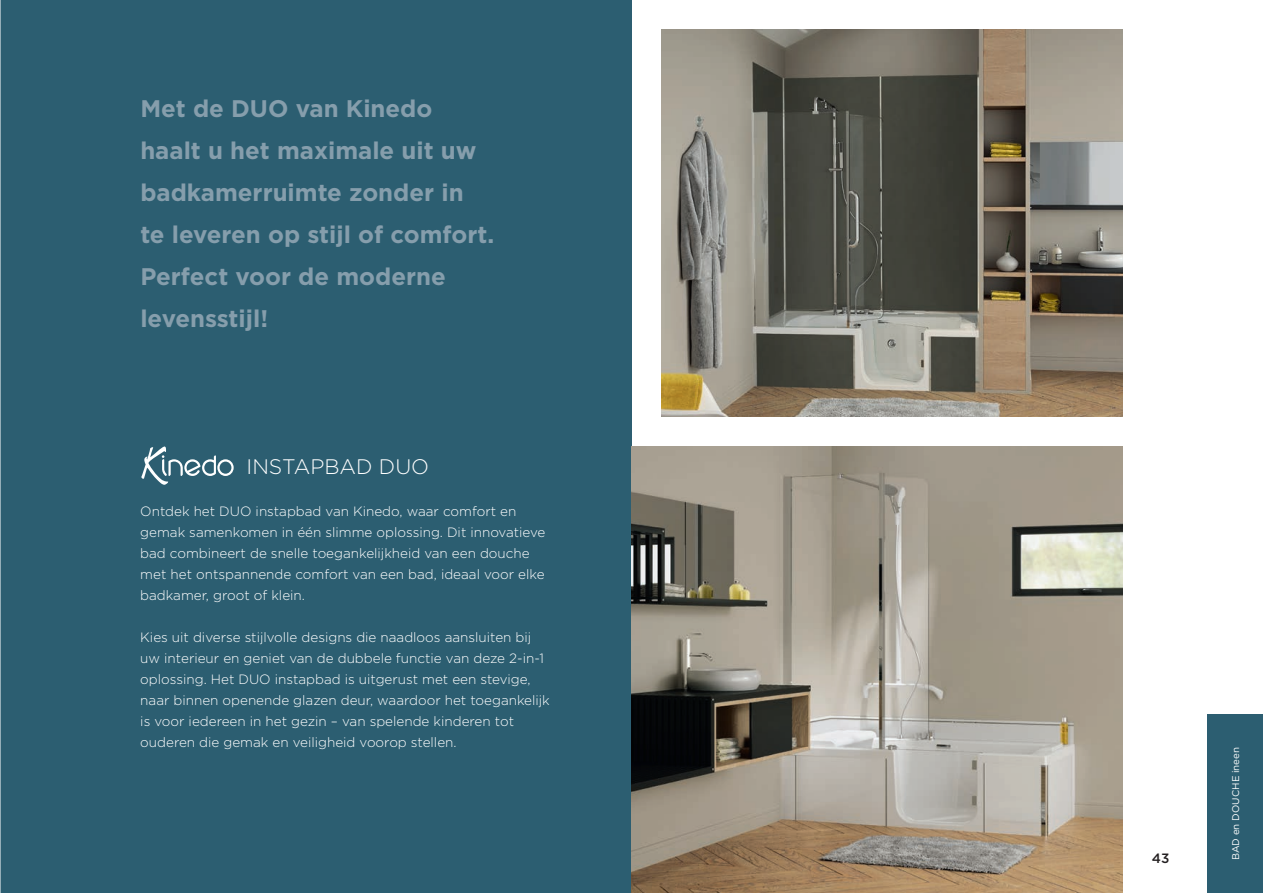
<style>
.page{position:relative;width:1263px;height:893px;background:#fff}
.page>*{position:absolute;margin:0;border:0;box-sizing:border-box;transform-origin:0 0}
.t1{font:700 24px/42px "Gotham";color:#869eac}
.t2{font:300 21px "Gotham";color:#fff}
.t3{font:300 13.5px/21px "Gotham";color:#fff}
.t4{font:500 13.5px "Gotham";color:#231f20}
.t5{font:9.75px "Gotham";letter-spacing:.01em;color:#fff}
</style>
<div class="page">
<div style="left:1208px;top:714px;width:55px;height:179px;background:#2c5e71"></div>
<div style="left:0;top:0;width:631px;height:893px;background:#2c5e71"></div>
<img style="left:631px;top:446px;width:492px;height:447px">
<img style="left:0;top:0;width:1px;height:893px">
<img style="left:661px;top:30px;width:462px;height:387px">
<svg style="left:141px;top:446px;width:93px;height:39px"></svg>
<h1 class="t1" style="left:140px;top:89px;width:355px">Met de DUO van Kinedo haalt u het maximale uit uw badkamerruimte zonder in<br>te leveren op stijl of comfort.<br>Perfect voor de moderne levensstijl!</h1>
<h2 class="t2" style="left:247px;top:457px;width:184px">INSTAPBAD DUO</h2>
<p class="t3" style="left:140px;top:501px;width:407px">Ontdek het DUO instapbad van Kinedo, waar comfort en gemak samenkomen in één slimme oplossing. Dit innovatieve bad combineert de snelle toegankelijkheid van een douche met het ontspannende comfort van een bad, ideaal voor elke badkamer, groot of klein.</p>
<p class="t3" style="left:140px;top:627px;width:411px">Kies uit diverse stijlvolle designs die naadloos aansluiten bij uw interieur en geniet van de dubbele functie van deze 2-in-1 oplossing. Het DUO instapbad is uitgerust met een stevige, naar binnen openende glazen deur, waardoor het toegankelijk is voor iedereen in het gezin – van spelende kinderen tot ouderen die gemak en veiligheid voorop stellen.</p>
<p class="t4" style="left:1152px;top:853px;width:19px">43</p>
<p class="t5" style="left:1231px;top:860px;width:115px;rotate:-90deg">BAD en DOUCHE ineen</p>
</div>
